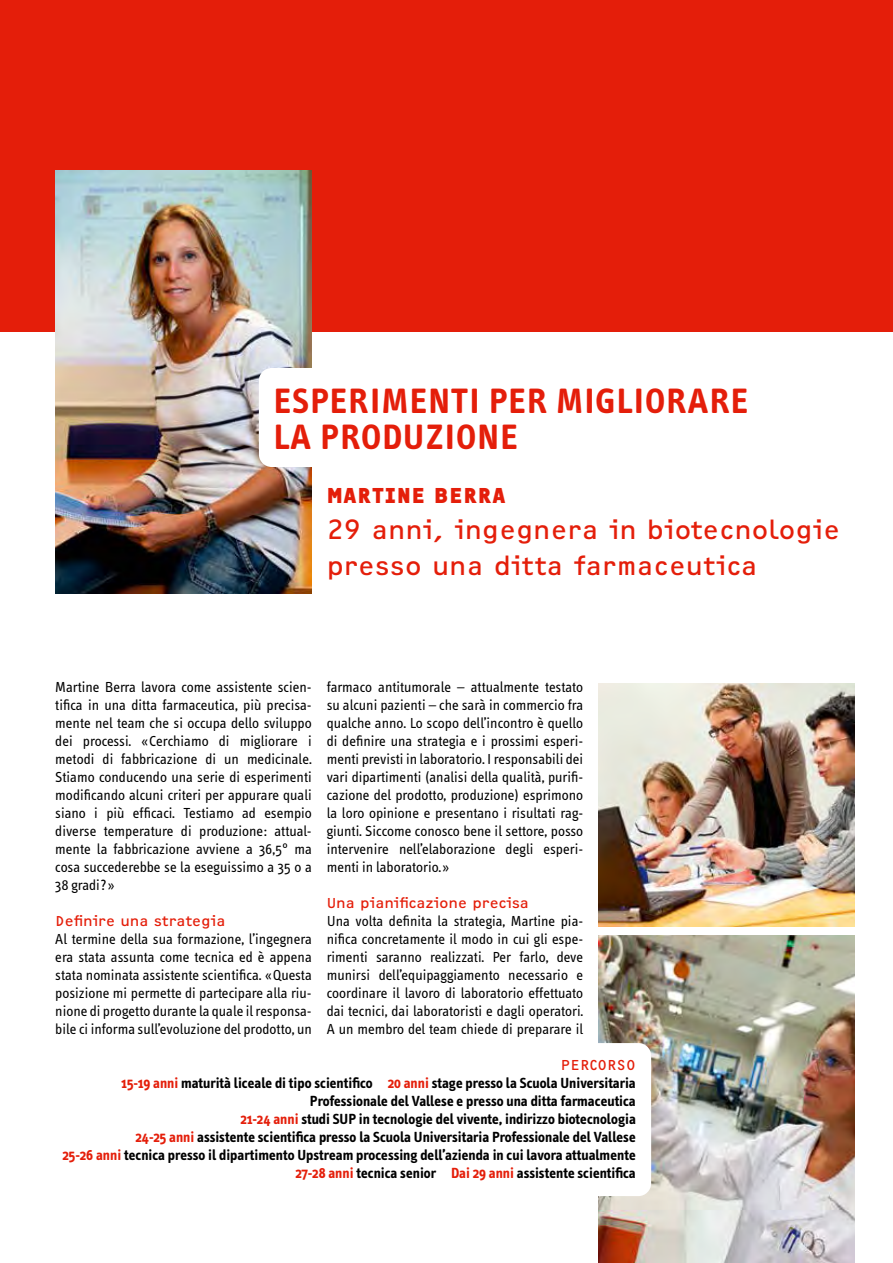
<style>
.page{position:relative;width:893px;height:1263px;background:#fff}
.page>*{position:absolute;margin:0;border:0;box-sizing:border-box;transform-origin:0 0}
.t1{font:700 36px/36px "Info Text";letter-spacing:.04em;color:#e41e0a}
.t2{font:27px/36px "OCRF";letter-spacing:-.005em;color:#e41e0a}
.t3{font:700 22.5px "OCRF";color:#e41e0a}
.t4{font:15px/18px "Info Text";color:#000;text-align:justify}
.t5{font:700 15px/18px "Info Text";color:#000;text-align:right}
.t6{font:15px "OCRF";letter-spacing:-.02em;color:#e41e0a}
.t7{font:15px "OCRF";color:#e41e0a}
.s1{color:#e41e0a}
</style>
<div class="page">
<div style="left:0;top:0;width:893px;height:332px;background:#e41e0a"></div>
<img style="left:55px;top:170px;width:257px;height:423px">
<svg style="left:259px;top:368px;width:53px;height:99px"></svg>
<img style="left:598px;top:935px;width:257px;height:328px">
<img style="left:598px;top:683px;width:257px;height:243px">
<div style="left:40px;top:1043px;width:611px;height:153px;background:#fff;border-radius:13px"></div>
<h1 class="t1" style="left:274px;top:383px;width:476px">ESPERIMENTI PER MIGLIORARE<br>LA PRODUZIONE</h1>
<h3 class="t3" style="left:327px;top:481px;width:181px">MARTINE BERRA</h3>
<h2 class="t2" style="left:327px;top:511px;width:515px">29 anni, ingegnera in biotecnologie presso una ditta farmaceutica</h2>
<p class="t4" style="left:55px;top:678px;width:258px">Martine Berra lavora come assistente scien&shy;tifica in una ditta farmaceutica, più precisa&shy;mente nel team che si occupa dello sviluppo dei processi. «Cerchiamo di migliorare i metodi di fabbricazione di un medicinale.<br>Stiamo conducendo una serie di esperimenti modificando alcuni criteri per appurare quali siano i più efficaci. Testiamo ad esempio diverse temperature di produzione: attual&shy;mente la fabbricazione avviene a 36,5° ma cosa succederebbe se la eseguissimo a 35 o a 38 gradi?»</p>
<p class="t6" style="left:55px;top:912px;width:172px">Definire una strategia</p>
<p class="t4" style="left:55px;top:930px;width:258px">Al termine della sua formazione, l’ingegnera era stata assunta come tecnica ed è appena stata nominata assistente scientifica. «Questa posizione mi permette di partecipare alla riu&shy;nione di progetto durante la quale il responsa&shy;bile ci informa sull’evoluzione del prodotto, un</p>
<p class="t4" style="left:327px;top:678px;width:258px">farmaco antitumorale – attualmente testato su alcuni pazienti – che sarà in commercio fra qualche anno. Lo scopo dell’incontro è quello di definire una strategia e i prossimi esperi&shy;menti previsti in laboratorio. I responsabili dei vari dipartimenti (analisi della qualità, purifi&shy;cazione del prodotto, produzione) esprimono la loro opinione e presentano i risultati rag&shy;giunti. Siccome conosco bene il settore, posso intervenire nell’elaborazione degli esperi&shy;menti in laboratorio.»</p>
<p class="t6" style="left:327px;top:894px;width:204px">Una pianificazione precisa</p>
<p class="t4" style="left:327px;top:912px;width:258px">Una volta definita la strategia, Martine pia&shy;nifica concretamente il modo in cui gli espe&shy;rimenti saranno realizzati. Per farlo, deve munirsi dell’equipaggiamento necessario e coordinare il lavoro di laboratorio effettuato dai tecnici, dai laboratoristi e dagli operatori.<br>A un membro del team chiede di preparare il</p>
<p class="t7" style="left:561px;top:1056px;width:76px">PERCORSO</p>
<p class="t5" style="left:62px;top:1074px;width:575px"><span class="s1">15-19 anni</span> maturità liceale di tipo scientifico <span class="s1">20 anni</span> stage presso la Scuola Universitaria Professionale del Vallese e presso una ditta farmaceutica<br><span class="s1">21-24 anni</span> studi SUP in tecnologie del vivente, indirizzo biotecnologia<br><span class="s1">24-25 anni</span> assistente scientifica presso la Scuola Universitaria Professionale del Vallese<br><span class="s1">25-26 anni</span> tecnica presso il dipartimento Upstream processing dell’azienda in cui lavora attualmente <span class="s1">27-28 anni</span> tecnica senior <span class="s1">Dai 29 anni</span> assistente scientifica</p>
</div>
